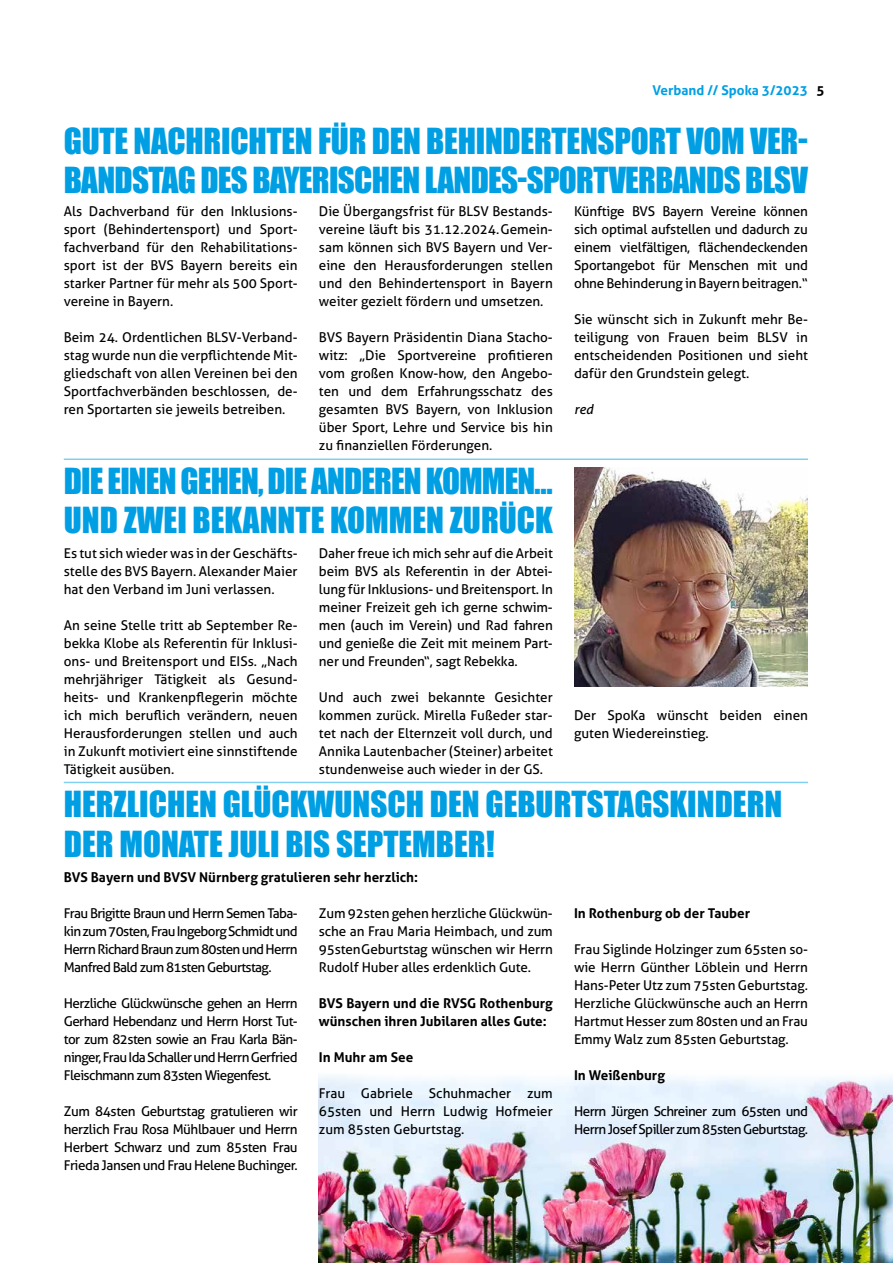
<style>
.page{position:relative;width:893px;height:1263px;background:#fff}
.page>*{position:absolute;margin:0;border:0;box-sizing:border-box;transform-origin:0 0}
.t1{font:33px/39.6px "Impact";letter-spacing:-.01em;color:#009fe3}
.t2{font:13.5px/18px "Aller";letter-spacing:-.01em;color:#000;text-align:justify}
.t3{font:700 13.5px/18px "Aller";color:#000}
.t4{font:13.5px/18px "Aller";letter-spacing:-.045em;color:#000}
.t5{font:700 13.5px "Aller";color:#009fe3}
.t6{font:italic 13.5px "Aller";color:#000}
.s1{color:#000}
</style>
<div class="page">
<img style="left:319px;top:1076px;width:574px;height:187px">
<img style="left:574px;top:468px;width:234px;height:219px">
<hr style="left:64px;top:458px;width:744px;height:2px;background:#009fe3">
<hr style="left:64px;top:782px;width:744px;height:1px;background:#009fe3">
<p class="t5" style="left:653px;top:82px;width:173px">Verband // Spoka 3/2023 <span class="s1">5</span></p>
<h1 class="t1" style="left:64px;top:120px;width:745px">GUTE NACHRICHTEN FÜR DEN BEHINDERTENSPORT VOM VER-<br>BANDSTAG DES BAYERISCHEN LANDES-SPORTVERBANDS BLSV</h1>
<p class="t2" style="left:64px;top:202px;width:235px">Als Dachverband für den Inklusions&shy;sport (Behindertensport) und Sport&shy;fachverband für den Rehabilitations&shy;sport ist der BVS Bayern bereits ein starker Partner für mehr als 500 Sport&shy;vereine in Bayern.</p>
<p class="t2" style="left:64px;top:328px;width:235px">Beim 24. Ordentlichen BLSV-Verband&shy;stag wurde nun die verpflichtende Mit&shy;gliedschaft von allen Vereinen bei den Sportfachverbänden beschlossen, de&shy;ren Sportarten sie jeweils betreiben.</p>
<p class="t2" style="left:319px;top:202px;width:235px">Die Übergangsfrist für BLSV Bestands&shy;vereine läuft bis 31.12.2024. Gemein&shy;sam können sich BVS Bayern und Ver&shy;eine den Herausforderungen stellen und den Behindertensport in Bayern weiter gezielt fördern und umsetzen.</p>
<p class="t2" style="left:319px;top:328px;width:235px">BVS Bayern Präsidentin Diana Stacho&shy;witz: „Die Sportvereine profitieren vom großen Know-how, den Angebo&shy;ten und dem Erfahrungsschatz des gesamten BVS Bayern, von Inklusion über Sport, Lehre und Service bis hin zu finanziellen Förderungen.</p>
<h1 class="t1" style="left:64px;top:460px;width:491px">DIE EINEN GEHEN, DIE ANDEREN KOMMEN…<br>UND ZWEI BEKANNTE KOMMEN ZURÜCK</h1>
<p class="t2" style="left:64px;top:544px;width:235px">Es tut sich wieder was in der Geschäfts&shy;stelle des BVS Bayern. Alexander Maier hat den Verband im Juni verlassen.</p>
<p class="t2" style="left:64px;top:616px;width:235px">An seine Stelle tritt ab September Re&shy;bekka Klobe als Referentin für Inklusi&shy;ons- und Breitensport und EISs. „Nach mehrjähriger Tätigkeit als Gesund&shy;heits- und Krankenpflegerin möchte ich mich beruflich verändern, neuen Herausforderungen stellen und auch in Zukunft motiviert eine sinnstiftende Tätigkeit ausüben.</p>
<p class="t2" style="left:319px;top:544px;width:235px">Daher freue ich mich sehr auf die Arbeit beim BVS als Referentin in der Abtei&shy;lung für Inklusions- und Breitensport. In meiner Freizeit geh ich gerne schwim&shy;men (auch im Verein) und Rad fahren und genieße die Zeit mit meinem Part&shy;ner und Freunden“, sagt Rebekka.</p>
<p class="t2" style="left:319px;top:688px;width:235px">Und auch zwei bekannte Gesichter kommen zurück. Mirella Fußeder star&shy;tet nach der Elternzeit voll durch, und Annika Lautenbacher (Steiner) arbeitet stundenweise auch wieder in der GS.</p>
<p class="t2" style="left:574px;top:202px;width:235px">Künftige BVS Bayern Vereine können sich optimal aufstellen und dadurch zu einem vielfältigen, flächendeckenden Sportangebot für Menschen mit und ohne Behinderung in Bayern beitragen.“</p>
<p class="t2" style="left:574px;top:310px;width:235px">Sie wünscht sich in Zukunft mehr Be&shy;teiligung von Frauen beim BLSV in entscheidenden Positionen und sieht dafür den Grundstein gelegt.</p>
<p class="t6" style="left:574px;top:401px;width:21px">red</p>
<p class="t2" style="left:574px;top:706px;width:235px">Der SpoKa wünscht beiden einen guten Wiedereinstieg.</p>
<h1 class="t1" style="left:64px;top:783px;width:720px">HERZLICHEN GLÜCKWUNSCH DEN GEBURTSTAGSKINDERN<br>DER MONATE JULI BIS SEPTEMBER!</h1>
<p class="t3" style="left:64px;top:868px;width:356px">BVS Bayern und BVSV Nürnberg gratulieren sehr herzlich:</p>
<p class="t2" style="left:64px;top:904px;width:235px">Frau Brigitte Braun und Herrn Semen Taba&shy;kin zum 70sten, Frau Ingeborg Schmidt und Herrn Richard Braun zum 80sten und Herrn Manfred Bald zum 81sten Geburtstag.</p>
<p class="t2" style="left:64px;top:994px;width:235px">Herzliche Glückwünsche gehen an Herrn Gerhard Hebendanz und Herrn Horst Tut&shy;tor zum 82sten sowie an Frau Karla Bän&shy;ninger, Frau Ida Schaller und Herrn Gerfried Fleischmann zum 83sten Wiegenfest.</p>
<p class="t2" style="left:64px;top:1102px;width:235px">Zum 84sten Geburtstag gratulieren wir herzlich Frau Rosa Mühlbauer und Herrn Herbert Schwarz und zum 85sten Frau Frieda Jansen und Frau Helene Buchinger.</p>
<p class="t2" style="left:319px;top:904px;width:235px">Zum 92sten gehen herzliche Glückwün&shy;sche an Frau Maria Heimbach, und zum 95sten Geburtstag wünschen wir Herrn Rudolf Huber alles erdenklich Gute.</p>
<p class="t3" style="left:319px;top:994px;width:235px">BVS Bayern und die RVSG Rothenburg wünschen ihren Jubilaren alles Gute:</p>
<p class="t3" style="left:319px;top:1048px;width:96px">In Muhr am See</p>
<p class="t2" style="left:319px;top:1084px;width:235px">Frau Gabriele Schuhmacher zum 65sten und Herrn Ludwig Hofmeier zum 85sten Geburtstag.</p>
<p class="t3" style="left:574px;top:904px;width:178px">In Rothenburg ob der Tauber</p>
<p class="t2" style="left:574px;top:940px;width:235px">Frau Siglinde Holzinger zum 65sten so&shy;wie Herrn Günther Löblein und Herrn Hans-Peter Utz zum 75sten Geburtstag.<br>Herzliche Glückwünsche auch an Herrn Hartmut Hesser zum 80sten und an Frau Emmy Walz zum 85sten Geburtstag.</p>
<p class="t3" style="left:574px;top:1066px;width:92px">In Weißenburg</p>
<p class="t4" style="left:574px;top:1102px;width:235px">Herrn Jürgen Schreiner zum 65sten und<br>Herrn Josef Spiller zum 85sten Geburtstag.</p>
</div>
